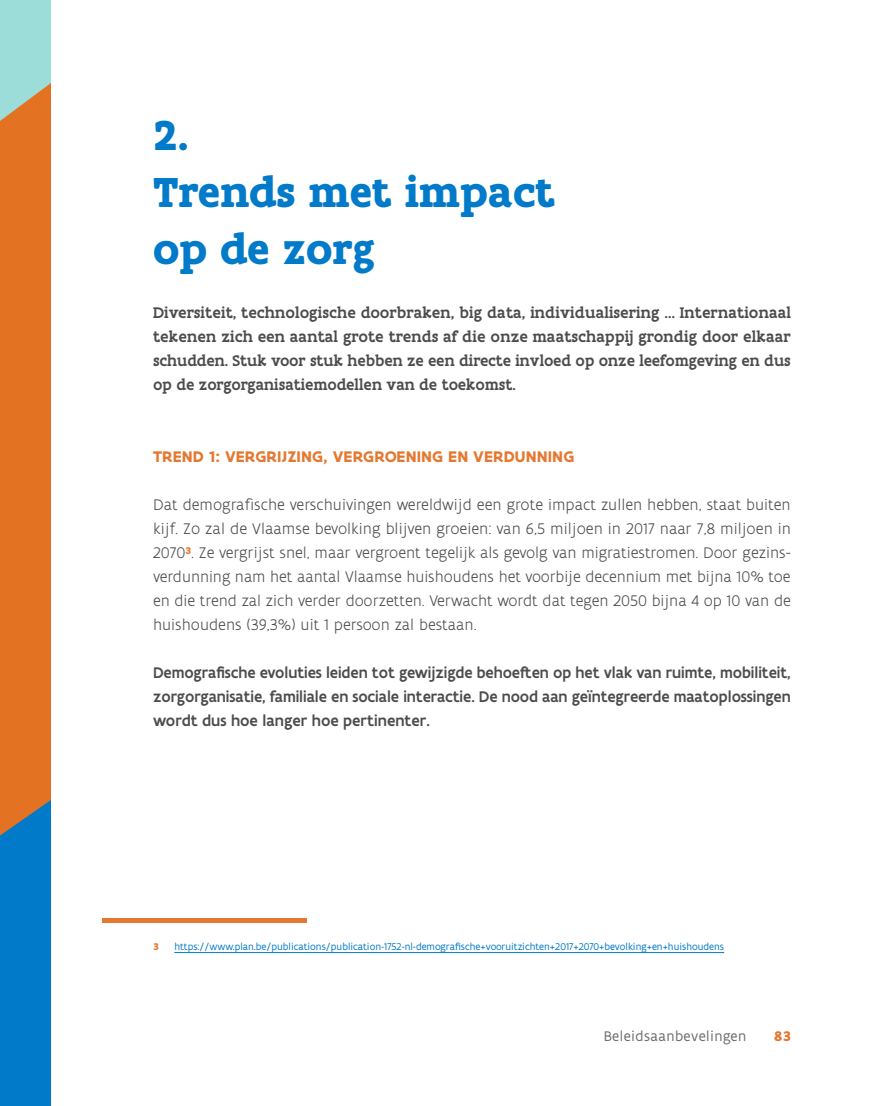
<style>
.page{position:relative;width:893px;height:1106px;background:#fff}
.page>*{position:absolute;margin:0;border:0;box-sizing:border-box;transform-origin:0 0}
.TIT_01_-_groot_blauw{font:700 45px/57px "Flanders Art Serif";color:#007ac9}
.TXT_brood{font:300 16.5px/24px "Flanders Art Sans";color:#4b4c4d;text-align:justify}
.TXT_intro{font:500 16.5px/24px "Flanders Art Serif";color:#4b4c4d;text-align:justify}
.TXT_bold{font:500 16.5px/24px "Flanders Art Sans";letter-spacing:-.005em;color:#4b4c4d;text-align:justify}
.TIT_02_-_11pt_oranje{font:700 16.5px "Flanders Art Sans";letter-spacing:.005em;color:#e57830}
.t1{font:15px "Flanders Art Sans";letter-spacing:.03em;color:#6c6d70}
.t2{font:700 15px "Flanders Art Sans";color:#e57830}
.t3{font:10.5px "Flanders Art Sans";color:#007ac9}
.t4{font:700 10.5px "Flanders Art Sans";color:#e57830}
</style>
<div class="page">
<div style="left:0;top:0;width:51px;height:1106px;background:#e37222"></div>
<svg style="left:0;top:0;width:51px;height:121px"></svg>
<div style="left:0;top:800px;width:51px;height:306px;background:#007ac9"></div>
<hr style="left:174px;top:952px;width:550px;height:1px;background:#007ac9">
<hr style="left:102px;top:918px;width:204px;height:4px;background:#e57830">
<p class="TIT_01_-_groot_blauw" style="left:153px;top:107px;width:403px">2.<br>Trends met impact op de zorg</p>
<p class="TXT_intro" style="left:153px;top:301px;width:639px">Diversiteit, technologische doorbraken, big data, individualisering … Internationaal tekenen zich een aantal grote trends af die onze maatschappij grondig door elkaar schudden. Stuk voor stuk hebben ze een directe invloed op onze leefomgeving en dus op de zorgorganisatiemodellen van de toekomst.</p>
<p class="TIT_02_-_11pt_oranje" style="left:153px;top:446px;width:423px">TREND 1: VERGRIJZING, VERGROENING EN VERDUNNING</p>
<p class="TXT_brood" style="left:153px;top:493px;width:639px">Dat demografische verschuivingen wereldwijd een grote impact zullen hebben, staat buiten kijf. Zo zal de Vlaamse bevolking blijven groeien: van 6,5 miljoen in 2017 naar 7,8 miljoen in 2070<sup>3</sup>. Ze vergrijst snel, maar vergroent tegelijk als gevolg van migratiestromen. Door gezins&shy;verdunning nam het aantal Vlaamse huishoudens het voorbije decennium met bijna 10% toe en die trend zal zich verder doorzetten. Verwacht wordt dat tegen 2050 bijna 4 op 10 van de huishoudens (39,3%) uit 1 persoon zal bestaan.</p>
<p class="TXT_bold" style="left:153px;top:661px;width:639px">Demografische evoluties leiden tot gewijzigde behoeften op het vlak van ruimte, mobiliteit, zorgorganisatie, familiale en sociale interactie. De nood aan geïntegreerde maatoplossingen wordt dus hoe langer hoe pertinenter.</p>
<p class="t4" style="left:153px;top:940px;width:7px">3</p>
<p class="t3" style="left:174px;top:940px;width:551px">https://www.plan.be/publications/publication-1752-nl-demografische+vooruitzichten+2017+2070+bevolking+en+huishoudens</p>
<p class="t1" style="left:604px;top:1026px;width:144px">Beleidsaanbevelingen</p>
<p class="t2" style="left:774px;top:1026px;width:18px">83</p>
</div>
